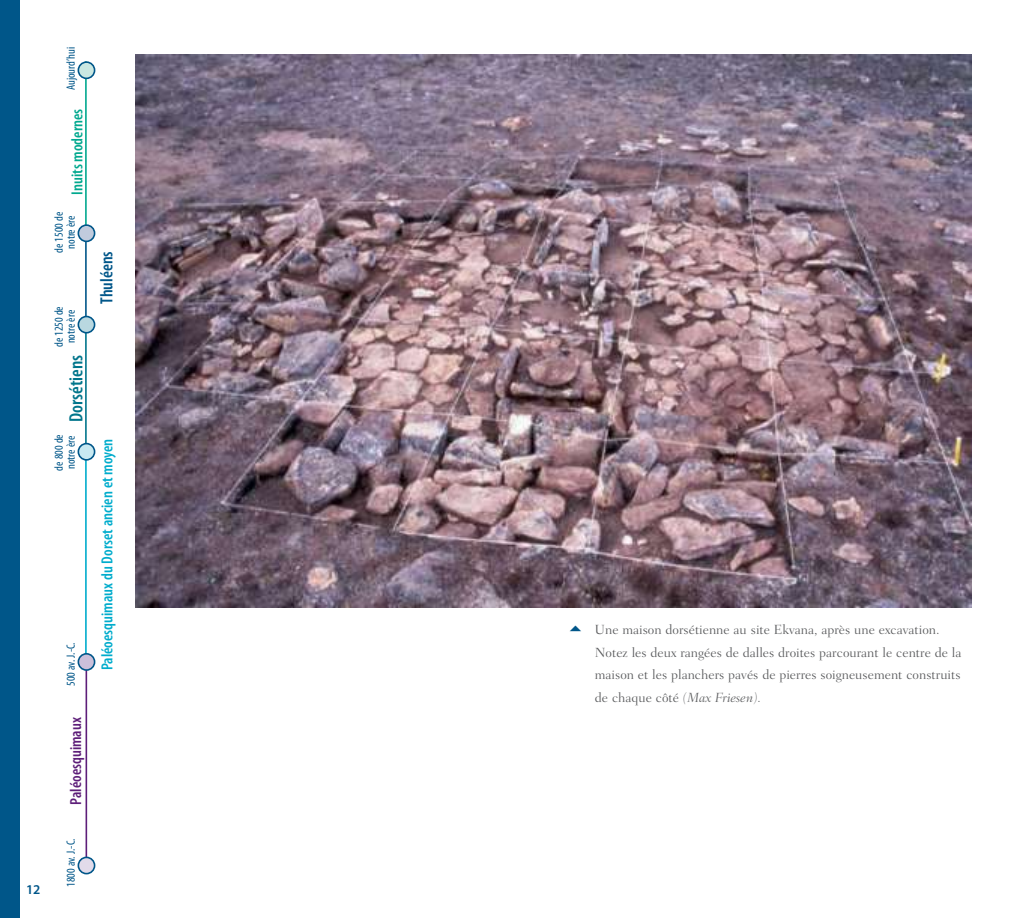
<style>
.page{position:relative;width:1026px;height:918px;background:#fff}
.page>*{position:absolute;margin:0;border:0;box-sizing:border-box;transform-origin:0 0}
.t1{font:600 condensed 19.35px "Myriad Pro";color:#00758b}
.t2{font:600 condensed 17.7px "Myriad Pro";color:#005689}
.t3{font:600 condensed 16.05px "Myriad Pro";color:#00accc}
.t4{font:600 condensed 16.05px "Myriad Pro";color:#5d1e79}
.t5{font:600 condensed 16.05px "Myriad Pro";color:#00a88e}
.t6{font:300 13.5px/22.5px "Fairfield LH";color:#58595b}
.t7{font:600 13.5px "Myriad Pro";color:#005689}
.t8{font:condensed 12px/12px "Myriad Pro";color:#005689;text-align:center}
.s1{font-style:italic}
</style>
<div class="page">
<div style="left:0;top:0;width:20px;height:918px;background:#005689"></div>
<img style="left:135px;top:54px;width:837px;height:553px">
<hr style="left:85px;top:61px;width:2px;height:165px;background:#00a88e">
<hr style="left:85px;top:240px;width:2px;height:79px;background:#005689">
<hr style="left:85px;top:330px;width:2px;height:120px;background:#00758b">
<hr style="left:85px;top:452px;width:2px;height:209px;background:#00accc">
<hr style="left:86px;top:659px;width:1px;height:209px;background:#5d1e79">
<div style="left:78px;top:654px;width:17px;height:16px;background:#ccc0da;border-radius:50%"></div>
<div style="left:78px;top:653px;width:17px;height:18px;border:2px solid #005689;border-radius:50%"></div>
<div style="left:78px;top:857px;width:17px;height:17px;background:#e2dbea;border-radius:50%"></div>
<div style="left:78px;top:857px;width:17px;height:17px;border:2px solid #005689;border-radius:50%"></div>
<div style="left:78px;top:444px;width:17px;height:16px;background:#c8e9f1;border-radius:50%"></div>
<div style="left:78px;top:443px;width:17px;height:18px;border:2px solid #005689;border-radius:50%"></div>
<div style="left:78px;top:317px;width:17px;height:16px;background:#b9d8e0;border-radius:50%"></div>
<div style="left:78px;top:316px;width:17px;height:18px;border:2px solid #005689;border-radius:50%"></div>
<div style="left:78px;top:225px;width:17px;height:16px;background:#c1cbdd;border-radius:50%"></div>
<div style="left:78px;top:224px;width:17px;height:18px;border:2px solid #005689;border-radius:50%"></div>
<div style="left:78px;top:62px;width:17px;height:16px;background:#cae8e2;border-radius:50%"></div>
<div style="left:78px;top:61px;width:17px;height:18px;border:2px solid #005689;border-radius:50%"></div>
<p class="t8" style="left:65px;top:90px;width:45px;rotate:-90deg">Aujourd’hui</p>
<p class="t5" style="left:67px;top:195px;width:88px;rotate:-90deg">Inuits modernes</p>
<p class="t8" style="left:53px;top:253px;width:42px;rotate:-90deg">de 1500 de notre ère</p>
<p class="t8" style="left:53px;top:347px;width:42px;rotate:-90deg">de 1250 de notre ère</p>
<h1 class="t1" style="left:64px;top:422px;width:69px;rotate:-90deg">Dorsétiens</h1>
<p class="t8" style="left:53px;top:471px;width:38px;text-align:left;rotate:-90deg">de 800 de notre ère</p>
<p class="t7" style="left:26px;top:881px;width:8px">12</p>
<p class="t8" style="left:65px;top:686px;width:45px;rotate:-90deg">500 av. J.-C.</p>
<p class="t4" style="left:66px;top:805px;width:89px;rotate:-90deg">Paléoesquimaux</p>
<p class="t8" style="left:65px;top:887px;width:50px;rotate:-90deg">1800 av. J.-C.</p>
<h2 class="t2" style="left:96px;top:304px;width:54px;rotate:-90deg">Thuléens</h2>
<p class="t3" style="left:97px;top:670px;width:233px;rotate:-90deg">Paléoesquimaux du Dorset ancien et moyen</p>
<p class="t6" style="left:595px;top:619px;width:368px">Une maison dorsétienne au site Ekvana, après une excavation.<br>Notez les deux rangées de dalles droites parcourant le centre de la maison et les planchers pavés de pierres soigneusement construits de chaque côté <span class="s1">(Max Friesen).</span></p>
</div>
